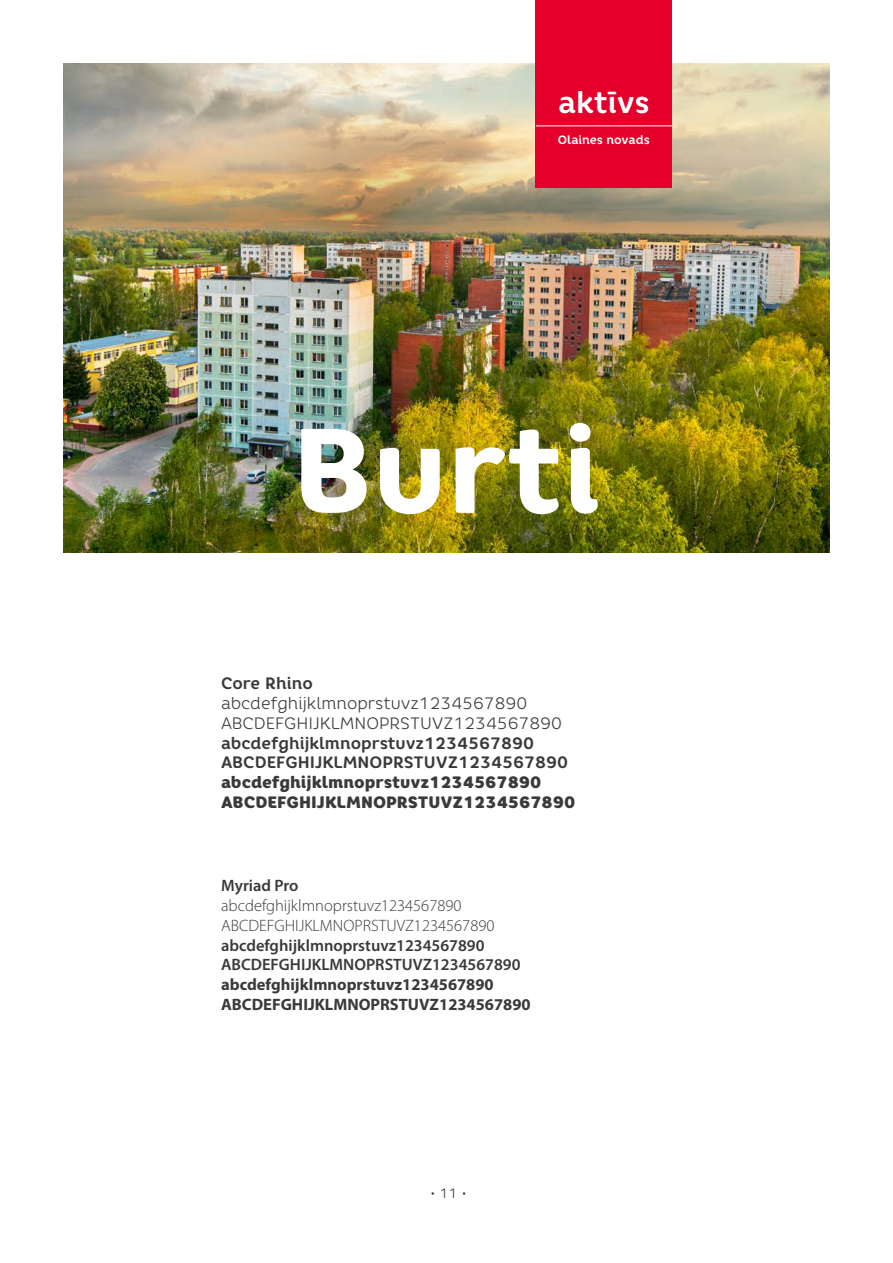
<style>
.page{position:relative;width:893px;height:1263px;background:#fff}
.page>*{position:absolute;margin:0;border:0;box-sizing:border-box;transform-origin:0 0}
.t1{font:800 120px "Core Rhino 75";color:#fff}
.t2{font:700 30px "Core Rhino 65";color:#fff}
.t3{font:700 16.5px/19.8px "Core Rhino 65";color:#3a3a39}
.t4{font:600 16.5px/19.8px "Myriad Pro";color:#3a3a39}
.t5{font:300 16.5px/19.8px "Core Rhino 35";color:#3a3a39}
.t6{font:900 16.5px/19.8px "Core Rhino 85";color:#3a3a39}
.t7{font:300 16.5px/19.8px "Myriad Pro";color:#3a3a39}
.t8{font:700 16.5px/19.8px "Myriad Pro";color:#3a3a39}
.t9{font:300 13.5px "Core Rhino 35";color:#3a3a39}
.t10{font:700 12px "Core Rhino 65";letter-spacing:-.005em;color:#fff}
</style>
<div class="page">
<img style="left:64px;top:64px;width:765px;height:489px">
<div style="left:536px;top:0;width:136px;height:187px;background:#e4002b"></div>
<hr style="left:536px;top:125px;width:136px;height:1px;background:#fff">
<h2 class="t2" style="left:558px;top:83px;width:93px">aktīvs</h2>
<p class="t10" style="left:558px;top:132px;width:93px">Olaines novads</p>
<h1 class="t1" style="left:292px;top:391px;width:310px">Burti</h1>
<p class="t3" style="left:221px;top:673px;width:93px">Core Rhino</p>
<p class="t5" style="left:221px;top:693px;width:342px">abcdefghijklmnoprstuvz1234567890<br>ABCDEFGHIJKLMNOPRSTUVZ1234567890</p>
<p class="t3" style="left:221px;top:733px;width:348px">abcdefghijklmnoprstuvz1234567890<br>ABCDEFGHIJKLMNOPRSTUVZ1234567890</p>
<p class="t6" style="left:221px;top:772px;width:356px">abcdefghijklmnoprstuvz1234567890<br>ABCDEFGHIJKLMNOPRSTUVZ1234567890</p>
<p class="t4" style="left:221px;top:875px;width:79px">Myriad Pro</p>
<p class="t7" style="left:221px;top:896px;width:275px">abcdefghijklmnoprstuvz1234567890<br>ABCDEFGHIJKLMNOPRSTUVZ1234567890</p>
<p class="t4" style="left:221px;top:935px;width:301px">abcdefghijklmnoprstuvz1234567890<br>ABCDEFGHIJKLMNOPRSTUVZ1234567890</p>
<p class="t8" style="left:221px;top:974px;width:311px">abcdefghijklmnoprstuvz1234567890<br>ABCDEFGHIJKLMNOPRSTUVZ1234567890</p>
<p class="t9" style="left:430px;top:1184px;width:38px">• 11 •</p>
</div>
